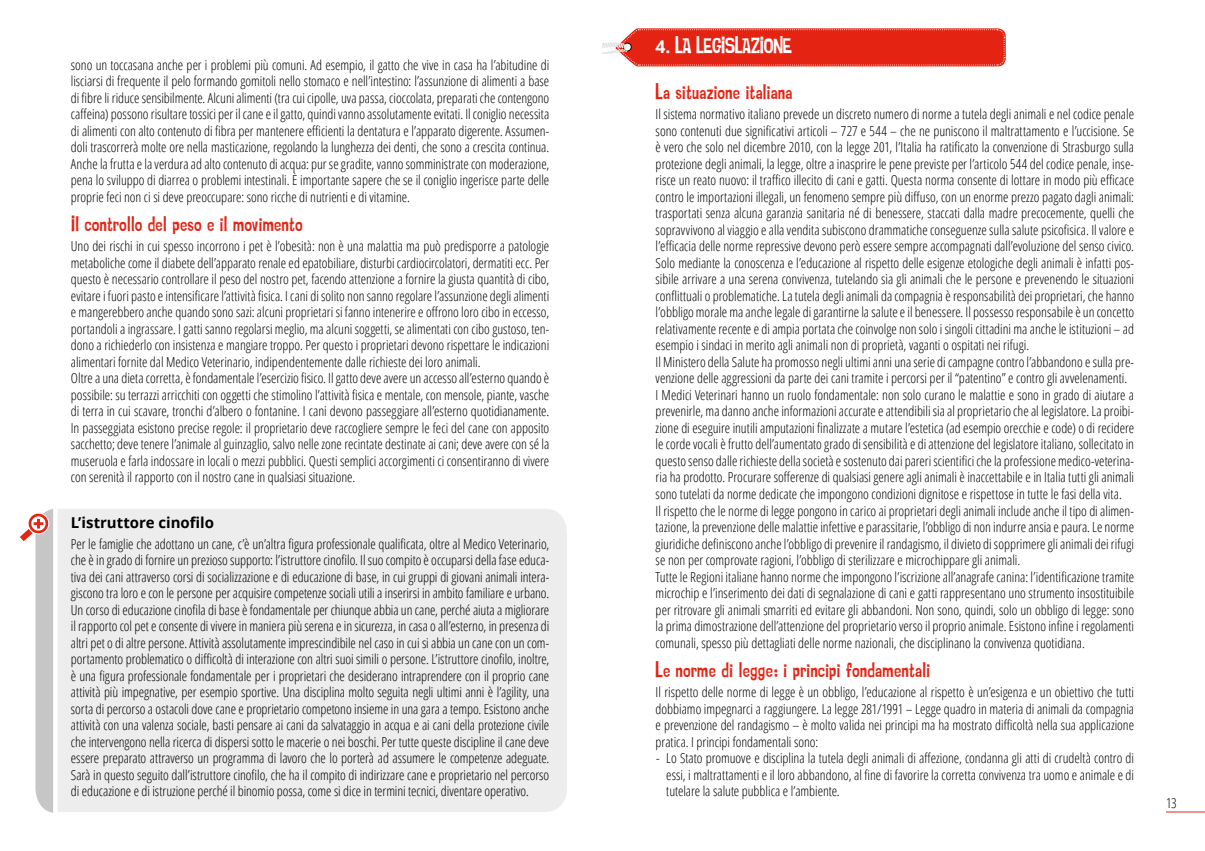
<style>
.page{position:relative;width:1205px;height:851px;background:#fff}
.page>*{position:absolute;margin:0;border:0;box-sizing:border-box;transform-origin:0 0}
.t1{font:21.25px "Psychatronic";letter-spacing:-.035em;color:#fff}
.t2{font:20px "Psychatronic";letter-spacing:-.015em;color:#e42313}
.t3{font:700 15px "Open Sans";letter-spacing:-.005em;color:#000}
.t4{font:300 condensed 13.75px/16.5px "Open Sans";color:#000;text-align:justify}
.s1{font-family:"Open Sans";font-weight:700;font-size:17.5px}
</style>
<div class="page">
<div style="left:58px;top:509px;width:509px;height:302px;background:#ededed"></div>
<svg style="left:20px;top:509px;width:33px;height:303px"></svg>
<hr style="left:1166px;top:811px;width:39px;height:1px;background:#e42313">
<svg style="left:602px;top:28px;width:404px;height:38px;background:#e53728"></svg>
<p class="t4" style="left:71px;top:56px;width:480px">sono un toccasana anche per i problemi più comuni. Ad esempio, il gatto che vive in casa ha l’abitudine di lisciarsi di frequente il pelo formando gomitoli nello stomaco e nell’intestino: l’assunzione di alimenti a base di fibre li riduce sensibilmente. Alcuni alimenti (tra cui cipolle, uva passa, cioccolata, preparati che contengono caffeina) possono risultare tossici per il cane e il gatto, quindi vanno assolutamente evitati. Il coniglio necessita di alimenti con alto contenuto di fibra per mantenere efficienti la dentatura e l’apparato digerente. Assumen&shy;doli trascorrerà molte ore nella masticazione, regolando la lunghezza dei denti, che sono a crescita continua.<br>Anche la frutta e la verdura ad alto contenuto di acqua: pur se gradite, vanno somministrate con moderazione, pena lo sviluppo di diarrea o problemi intestinali. È importante sapere che se il coniglio ingerisce parte delle proprie feci non ci si deve preoccupare: sono ricche di nutrienti e di vitamine.</p>
<h2 class="t2" style="left:71px;top:215px;width:233px">Il controllo del peso e il movimento</h2>
<p class="t4" style="left:71px;top:237px;width:480px;text-align:left">Uno dei rischi in cui spesso incorrono i pet è l’obesità: non è una malattia ma può predisporre a patologie metaboliche come il diabete dell’apparato renale ed epatobiliare, disturbi cardiocircolatori, dermatiti ecc. Per questo è necessario controllare il peso del nostro pet, facendo attenzione a fornire la giusta quantità di cibo, evitare i fuori pasto e intensificare l’attività fisica. I cani di solito non sanno regolare l’assunzione degli alimenti e mangerebbero anche quando sono sazi: alcuni proprietari si fanno intenerire e offrono loro cibo in eccesso, portandoli a ingrassare. I gatti sanno regolarsi meglio, ma alcuni soggetti, se alimentati con cibo gustoso, ten&shy;dono a richiederlo con insistenza e mangiare troppo. Per questo i proprietari devono rispettare le indicazioni alimentari fornite dal Medico Veterinario, indipendentemente dalle richieste dei loro animali.<br>Oltre a una dieta corretta, è fondamentale l’esercizio fisico. Il gatto deve avere un accesso all’esterno quando è possibile: su terrazzi arricchiti con oggetti che stimolino l’attività fisica e mentale, con mensole, piante, vasche di terra in cui scavare, tronchi d’albero o fontanine. I cani devono passeggiare all’esterno quotidianamente.<br>In passeggiata esistono precise regole: il proprietario deve raccogliere sempre le feci del cane con apposito sacchetto; deve tenere l’animale al guinzaglio, salvo nelle zone recintate destinate ai cani; deve avere con sé la museruola e farla indossare in locali o mezzi pubblici. Questi semplici accorgimenti ci consentiranno di vivere con serenità il rapporto con il nostro cane in qualsiasi situazione.</p>
<p class="t3" style="left:71px;top:512px;width:145px">L’istruttore cinofilo</p>
<p class="t4" style="left:71px;top:534px;width:480px">Per le famiglie che adottano un cane, c’è un’altra figura professionale qualificata, oltre al Medico Veterinario, che è in grado di fornire un prezioso supporto: l’istruttore cinofilo. Il suo compito è occuparsi della fase educa&shy;tiva dei cani attraverso corsi di socializzazione e di educazione di base, in cui gruppi di giovani animali intera&shy;giscono tra loro e con le persone per acquisire competenze sociali utili a inserirsi in ambito familiare e urbano.<br>Un corso di educazione cinofila di base è fondamentale per chiunque abbia un cane, perché aiuta a migliorare il rapporto col pet e consente di vivere in maniera più serena e in sicurezza, in casa o all’esterno, in presenza di altri pet o di altre persone. Attività assolutamente imprescindibile nel caso in cui si abbia un cane con un com&shy;portamento problematico o difficoltà di interazione con altri suoi simili o persone. L’istruttore cinofilo, inoltre, è una figura professionale fondamentale per i proprietari che desiderano intraprendere con il proprio cane attività più impegnative, per esempio sportive. Una disciplina molto seguita negli ultimi anni è l’agility, una sorta di percorso a ostacoli dove cane e proprietario competono insieme in una gara a tempo. Esistono anche attività con una valenza sociale, basti pensare ai cani da salvataggio in acqua e ai cani della protezione civile che intervengono nella ricerca di dispersi sotto le macerie o nei boschi. Per tutte queste discipline il cane deve essere preparato attraverso un programma di lavoro che lo porterà ad assumere le competenze adeguate.<br>Sarà in questo seguito dall’istruttore cinofilo, che ha il compito di indirizzare cane e proprietario nel percorso di educazione e di istruzione perché il binomio possa, come si dice in termini tecnici, diventare operativo.</p>
<h1 class="t1" style="left:656px;top:36px;width:138px"><span class="s1">4.</span> LA LEGISLAZIONE</h1>
<h2 class="t2" style="left:656px;top:83px;width:138px">La situazione italiana</h2>
<p class="t4" style="left:656px;top:105px;width:480px;text-align:left">Il sistema normativo italiano prevede un discreto numero di norme a tutela degli animali e nel codice penale sono contenuti due significativi articoli – 727 e 544 – che ne puniscono il maltrattamento e l’uccisione. Se è vero che solo nel dicembre 2010, con la legge 201, l’Italia ha ratificato la convenzione di Strasburgo sulla protezione degli animali, la legge, oltre a inasprire le pene previste per l’articolo 544 del codice penale, inse&shy;risce un reato nuovo: il traffico illecito di cani e gatti. Questa norma consente di lottare in modo più efficace contro le importazioni illegali, un fenomeno sempre più diffuso, con un enorme prezzo pagato dagli animali: trasportati senza alcuna garanzia sanitaria né di benessere, staccati dalla madre precocemente, quelli che sopravvivono al viaggio e alla vendita subiscono drammatiche conseguenze sulla salute psicofisica. Il valore e l’efficacia delle norme repressive devono però essere sempre accompagnati dall’evoluzione del senso civico.<br>Solo mediante la conoscenza e l’educazione al rispetto delle esigenze etologiche degli animali è infatti pos&shy;sibile arrivare a una serena convivenza, tutelando sia gli animali che le persone e prevenendo le situazioni conflittuali o problematiche. La tutela degli animali da compagnia è responsabilità dei proprietari, che hanno l’obbligo morale ma anche legale di garantirne la salute e il benessere. Il possesso responsabile è un concetto relativamente recente e di ampia portata che coinvolge non solo i singoli cittadini ma anche le istituzioni – ad esempio i sindaci in merito agli animali non di proprietà, vaganti o ospitati nei rifugi.<br>Il Ministero della Salute ha promosso negli ultimi anni una serie di campagne contro l’abbandono e sulla pre&shy;venzione delle aggressioni da parte dei cani tramite i percorsi per il “patentino” e contro gli avvelenamenti.<br>I Medici Veterinari hanno un ruolo fondamentale: non solo curano le malattie e sono in grado di aiutare a prevenirle, ma danno anche informazioni accurate e attendibili sia al proprietario che al legislatore. La proibi&shy;zione di eseguire inutili amputazioni finalizzate a mutare l’estetica (ad esempio orecchie e code) o di recidere le corde vocali è frutto dell’aumentato grado di sensibilità e di attenzione del legislatore italiano, sollecitato in questo senso dalle richieste della società e sostenuto dai pareri scientifici che la professione medico-veterina&shy;ria ha prodotto. Procurare sofferenze di qualsiasi genere agli animali è inaccettabile e in Italia tutti gli animali sono tutelati da norme dedicate che impongono condizioni dignitose e rispettose in tutte le fasi della vita.<br>Il rispetto che le norme di legge pongono in carico ai proprietari degli animali include anche il tipo di alimen&shy;tazione, la prevenzione delle malattie infettive e parassitarie, l’obbligo di non indurre ansia e paura. Le norme giuridiche definiscono anche l’obbligo di prevenire il randagismo, il divieto di sopprimere gli animali dei rifugi se non per comprovate ragioni, l’obbligo di sterilizzare e microchippare gli animali.<br>Tutte le Regioni italiane hanno norme che impongono l’iscrizione all’anagrafe canina: l’identificazione tramite microchip e l’inserimento dei dati di segnalazione di cani e gatti rappresentano uno strumento insostituibile per ritrovare gli animali smarriti ed evitare gli abbandoni. Non sono, quindi, solo un obbligo di legge: sono la prima dimostrazione dell’attenzione del proprietario verso il proprio animale. Esistono infine i regolamenti comunali, spesso più dettagliati delle norme nazionali, che disciplinano la convivenza quotidiana.</p>
<h2 class="t2" style="left:656px;top:660px;width:276px">Le norme di legge: i principi fondamentali</h2>
<p class="t4" style="left:656px;top:683px;width:480px">Il rispetto delle norme di legge è un obbligo, l’educazione al rispetto è un’esigenza e un obiettivo che tutti dobbiamo impegnarci a raggiungere. La legge 281/1991 – Legge quadro in materia di animali da compagnia e prevenzione del randagismo – è molto valida nei principi ma ha mostrato difficoltà nella sua applicazione pratica. I principi fondamentali sono:</p>
<p class="t4" style="left:666px;top:749px;width:469px;text-indent:-10px">- Lo Stato promuove e disciplina la tutela degli animali di affezione, condanna gli atti di crudeltà contro di essi, i maltrattamenti e il loro abbandono, al fine di favorire la corretta convivenza tra uomo e animale e di tutelare la salute pubblica e l’ambiente.</p>
<p class="t4" style="left:1166px;top:794px;width:12px">13</p>
</div>
